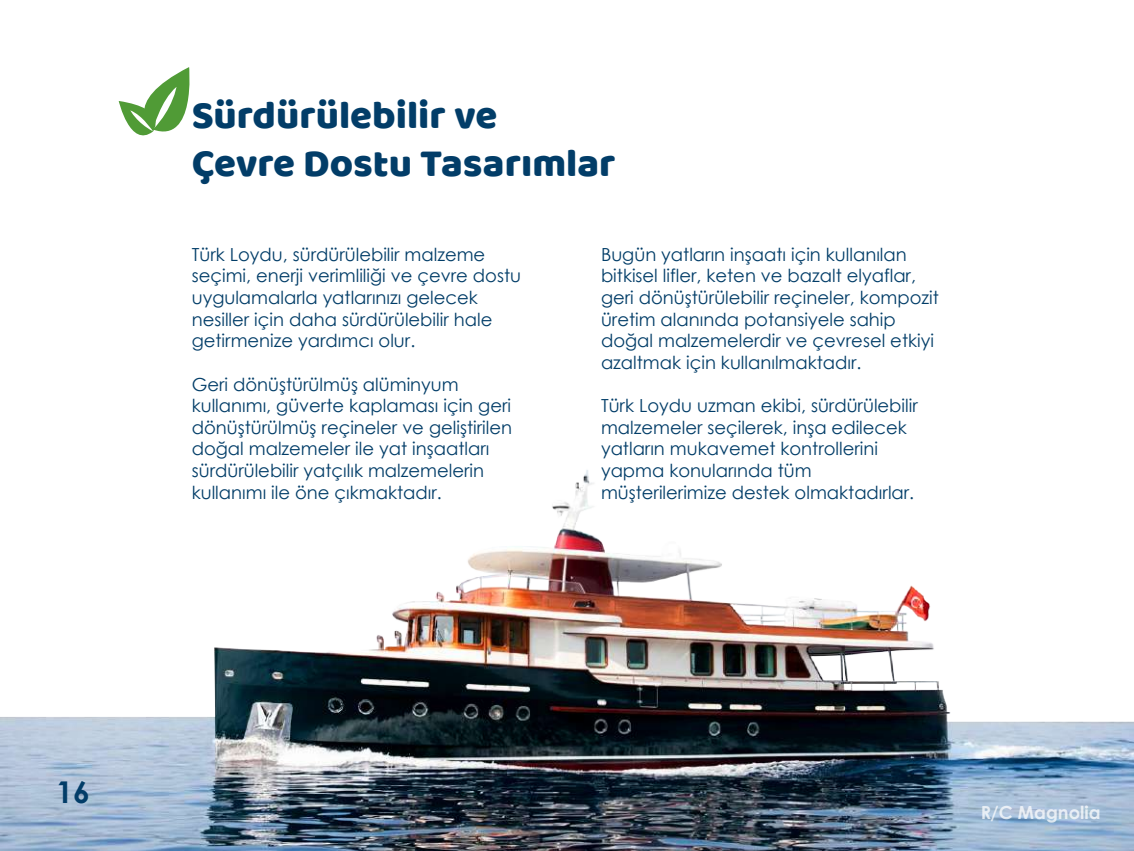
<style>
.page{position:relative;width:1134px;height:851px;background:#fff}
.page>*{position:absolute;margin:0;border:0;box-sizing:border-box;transform-origin:0 0}
.t1{font:40px/48px "Baloo";color:#023d68}
.t2{font:700 30px "Century Gothic";color:#023d68}
.t3{font:18px/21.6px "Century Gothic";color:#023d68}
.t4{font:700 18px "Century Gothic";color:#fff}
</style>
<div class="page">
<img style="left:0;top:470px;width:1134px;height:380px">
<svg style="left:118px;top:67px;width:72px;height:69px"></svg>
<h1 class="t1" style="left:192px;top:90px;width:425px">Sürdürülebilir ve<br>Çevre Dostu Tasarımlar</h1>
<p class="t3" style="left:192px;top:243px;width:331px">Türk Loydu, sürdürülebilir malzeme seçimi, enerji verimliliği ve çevre dostu uygulamalarla yatlarınızı gelecek nesiller için daha sürdürülebilir hale getirmenize yardımcı olur.</p>
<p class="t3" style="left:192px;top:373px;width:322px">Geri dönüştürülmüş alüminyum kullanımı, güverte kaplaması için geri dönüştürülmüş reçineler ve geliştirilen doğal malzemeler ile yat inşaatları sürdürülebilir yatçılık malzemelerin kullanımı ile öne çıkmaktadır.</p>
<p class="t3" style="left:601px;top:243px;width:339px">Bugün yatların inşaatı için kullanılan bitkisel lifler, keten ve bazalt elyaflar, geri dönüştürülebilir reçineler, kompozit üretim alanında potansiyele sahip doğal malzemelerdir ve çevresel etkiyi azaltmak için kullanılmaktadır.</p>
<p class="t3" style="left:601px;top:394px;width:318px">Türk Loydu uzman ekibi, sürdürülebilir malzemeler seçilerek, inşa edilecek yatların mukavemet kontrollerini yapma konularında tüm müşterilerimize destek olmaktadırlar.</p>
<h2 class="t2" style="left:56px;top:769px;width:35px">16</h2>
<p class="t4" style="left:980px;top:798px;width:122px">R/C Magnolia</p>
</div>
